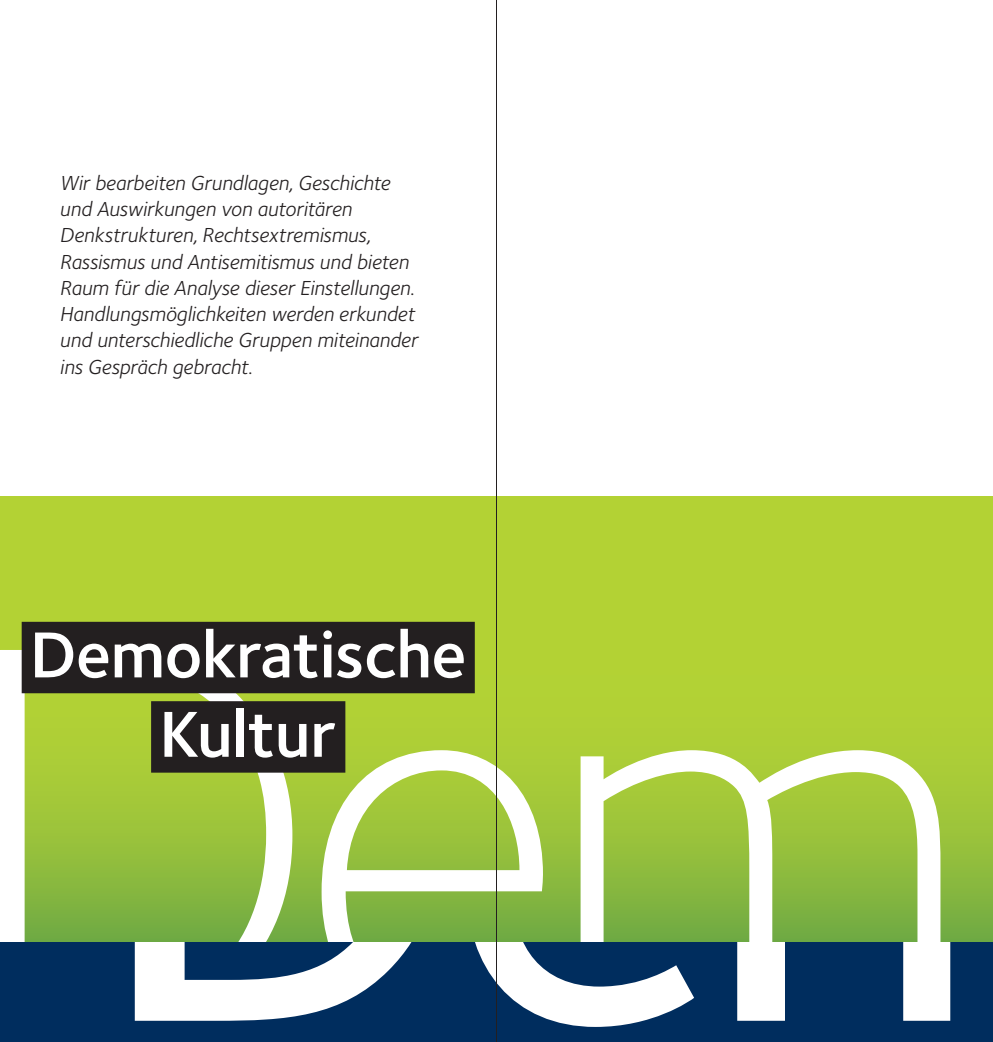
<style>
.page{position:relative;width:993px;height:1042px;background:#fff}
.page>*{position:absolute;margin:0;border:0;box-sizing:border-box;transform-origin:0 0}
.t1{font:300 560px "Foundry Sterling";color:#fff}
.t2{font:500 560px "Foundry Sterling";color:#fff}
.t3{font:600 67.2px/79.5px "Foundry Sterling";letter-spacing:-.01em;color:#fff;text-align:center}
.t4{font:italic 21px/26.2px "Foundry Sterling";letter-spacing:-.005em;color:#231f20}
</style>
<div class="page">
<svg style="left:0;top:645px;width:992px;height:298px;background:#9ac23a"></svg>
<div style="left:0;top:496px;width:992px;height:149px;background:#b3d234"></div>
<div style="left:0;top:650px;width:6px;height:299px;background:#fff"></div>
<div style="left:22px;top:622px;width:452px;height:71px;background:#231f20"></div>
<div style="left:151px;top:701px;width:194px;height:71px;background:#231f20"></div>
<div style="left:0;top:943px;width:992px;height:99px;background:#002d5e"></div>
<hr style="left:496px;top:0;width:1px;height:1042px;background:#231f20">
<p class="t4" style="left:60px;top:170px;width:359px">Wir bearbeiten Grundlagen, Geschichte und Auswirkungen von autoritären Denkstrukturen, Rechtsextremismus, Rassismus und Antisemitismus und bieten Raum für die Analyse dieser Einstellungen.<br>Handlungsmöglichkeiten werden erkundet und unterschiedliche Gruppen miteinander ins Gespräch gebracht.</p>
<h2 class="t3" style="left:30px;top:614px;width:438px">Demokratische<br>Kultur</h2>
<h1 class="t2" style="left:89px;top:506px;width:1060px">Dem</h1>
<h1 class="t1" style="left:-49px;top:515px;width:1026px">Dem</h1>
</div>
